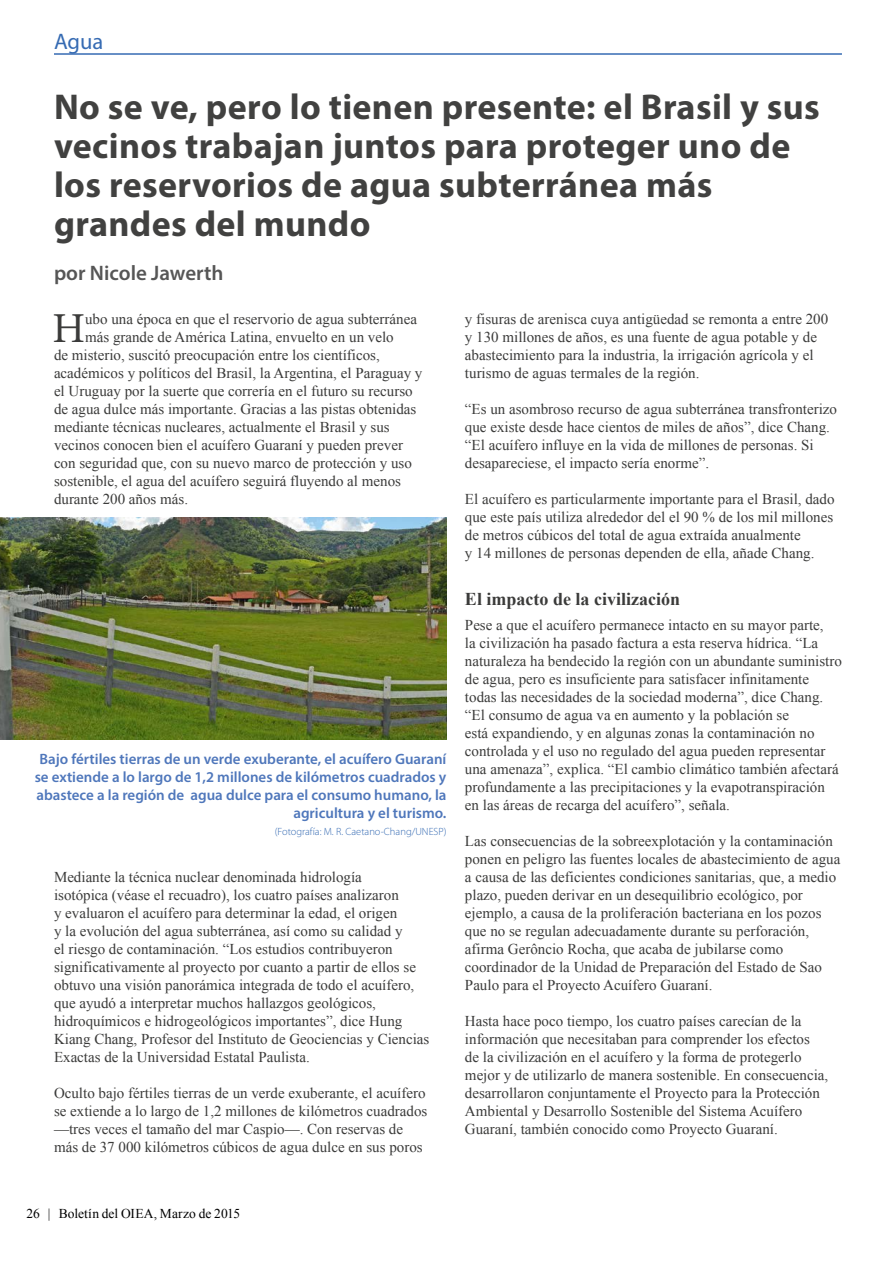
<style>
.page{position:relative;width:893px;height:1263px;background:#fff}
.page>*{position:absolute;margin:0;border:0;box-sizing:border-box;transform-origin:0 0}
.t1{font:42.75px "Minion Pro";color:#3b3b3a}
.t2{font:700 36px/39px "Myriad Pro";letter-spacing:.01em;color:#414140}
.t3{font:22.5px "Myriad Pro";color:#366bb3}
.t4{font:600 21px "Myriad Pro";color:#565656}
.t5{font:700 18px "Times New Roman";color:#3b3b3a}
.t6{font:15px/18px "Times New Roman";color:#3b3b3a}
.t7{font:600 15px/18px "Myriad Pro";color:#4f77bb;text-align:right}
.t8{font:13.5px "Times New Roman";letter-spacing:.005em;color:#000}
.t9{font:300 10.5px "Myriad Pro";color:#366bb3}
</style>
<div class="page">
<hr style="left:54px;top:53px;width:788px;height:2px;background:#366bb3">
<img style="left:0;top:518px;width:446px;height:222px">
<h3 class="t3" style="left:54px;top:27px;width:51px">Agua</h3>
<h2 class="t2" style="left:54px;top:86px;width:767px">No se ve, pero lo tienen presente: el Brasil y sus vecinos trabajan juntos para proteger uno de los reservorios de agua subterránea más grandes del mundo</h2>
<h3 class="t4" style="left:54px;top:260px;width:171px">por Nicole Jawerth</h3>
<h1 class="t1" style="left:52px;top:300px;width:34px">H</h1>
<p class="t6" style="left:85px;top:310px;width:333px">ubo una época en que el reservorio de agua subterránea</p>
<p class="t6" style="left:85px;top:328px;width:310px">más grande de América Latina, envuelto en un velo</p>
<p class="t6" style="left:54px;top:346px;width:327px">de misterio, suscitó preocupación entre los científicos,</p>
<p class="t6" style="left:54px;top:364px;width:370px">académicos y políticos del Brasil, la Argentina, el Paraguay y</p>
<p class="t6" style="left:54px;top:382px;width:360px">el Uruguay por la suerte que correría en el futuro su recurso</p>
<p class="t6" style="left:54px;top:400px;width:364px">de agua dulce más importante. Gracias a las pistas obtenidas</p>
<p class="t6" style="left:54px;top:418px;width:337px">mediante técnicas nucleares, actualmente el Brasil y sus</p>
<p class="t6" style="left:54px;top:436px;width:351px">vecinos conocen bien el acuífero Guaraní y pueden prever</p>
<p class="t6" style="left:54px;top:454px;width:359px">con seguridad que, con su nuevo marco de protección y uso</p>
<p class="t6" style="left:54px;top:472px;width:349px">sostenible, el agua del acuífero seguirá fluyendo al menos</p>
<p class="t6" style="left:54px;top:490px;width:136px">durante 200 años más.</p>
<p class="t7" style="left:35px;top:749px;width:413px">Bajo fértiles tierras de un verde exuberante, el acuífero Guaraní se extiende a lo largo de 1,2 millones de kilómetros cuadrados y abastece a la región de agua dulce para el consumo humano, la agricultura y el turismo.</p>
<p class="t9" style="left:275px;top:825px;width:173px">(Fotografía: M. R. Caetano-Chang/UNESP)</p>
<p class="t6" style="left:54px;top:868px;width:377px">Mediante la técnica nuclear denominada hidrología<br>isotópica (véase el recuadro), los cuatro países analizaron<br>y evaluaron el acuífero para determinar la edad, el origen<br>y la evolución del agua subterránea, así como su calidad y<br>el riesgo de contaminación. “Los estudios contribuyeron significativamente al proyecto por cuanto a partir de ellos se obtuvo una visión panorámica integrada de todo el acuífero, que ayudó a interpretar muchos hallazgos geológicos, hidroquímicos e hidrogeológicos importantes”, dice Hung Kiang Chang, Profesor del Instituto de Geociencias y Ciencias Exactas de la Universidad Estatal Paulista.</p>
<p class="t6" style="left:54px;top:1084px;width:375px">Oculto bajo fértiles tierras de un verde exuberante, el acuífero se extiende a lo largo de 1,2 millones de kilómetros cuadrados —tres veces el tamaño del mar Caspio—. Con reservas de más de 37 000 kilómetros cúbicos de agua dulce en sus poros</p>
<p class="t6" style="left:465px;top:310px;width:365px">y fisuras de arenisca cuya antigüedad se remonta a entre 200 y 130 millones de años, es una fuente de agua potable y de abastecimiento para la industria, la irrigación agrícola y el turismo de aguas termales de la región.</p>
<p class="t6" style="left:465px;top:400px;width:373px">“Es un asombroso recurso de agua subterránea transfronterizo que existe desde hace cientos de miles de años”, dice Chang. “El acuífero influye en la vida de millones de personas. Si desapareciese, el impacto sería enorme”.</p>
<p class="t6" style="left:465px;top:490px;width:371px">El acuífero es particularmente importante para el Brasil, dado que este país utiliza alrededor del el 90 % de los mil millones de metros cúbicos del total de agua extraída anualmente<br>y 14 millones de personas dependen de ella, añade Chang.</p>
<p class="t5" style="left:465px;top:586px;width:217px">El impacto de la civilización</p>
<p class="t6" style="left:465px;top:616px;width:378px">Pese a que el acuífero permanece intacto en su mayor parte,<br>la civilización ha pasado factura a esta reserva hídrica. “La naturaleza ha bendecido la región con un abundante suministro de agua, pero es insuficiente para satisfacer infinitamente todas las necesidades de la sociedad moderna”, dice Chang. “El consumo de agua va en aumento y la población se<br>está expandiendo, y en algunas zonas la contaminación no controlada y el uso no regulado del agua pueden representar una amenaza”, explica. “El cambio climático también afectará profundamente a las precipitaciones y la evapotranspiración en las áreas de recarga del acuífero”, señala.</p>
<p class="t6" style="left:465px;top:832px;width:377px">Las consecuencias de la sobreexplotación y la contaminación ponen en peligro las fuentes locales de abastecimiento de agua a causa de las deficientes condiciones sanitarias, que, a medio plazo, pueden derivar en un desequilibrio ecológico, por ejemplo, a causa de la proliferación bacteriana en los pozos que no se regulan adecuadamente durante su perforación, afirma Gerôncio Rocha, que acaba de jubilarse como coordinador de la Unidad de Preparación del Estado de Sao Paulo para el Proyecto Acuífero Guaraní.</p>
<p class="t6" style="left:465px;top:1012px;width:365px">Hasta hace poco tiempo, los cuatro países carecían de la información que necesitaban para comprender los efectos<br>de la civilización en el acuífero y la forma de protegerlo mejor y de utilizarlo de manera sostenible. En consecuencia, desarrollaron conjuntamente el Proyecto para la Protección Ambiental y Desarrollo Sostenible del Sistema Acuífero Guaraní, también conocido como Proyecto Guaraní.</p>
<p class="t8" style="left:26px;top:1205px;width:215px">26 | Boletín del OIEA, Marzo de 2015</p>
</div>
